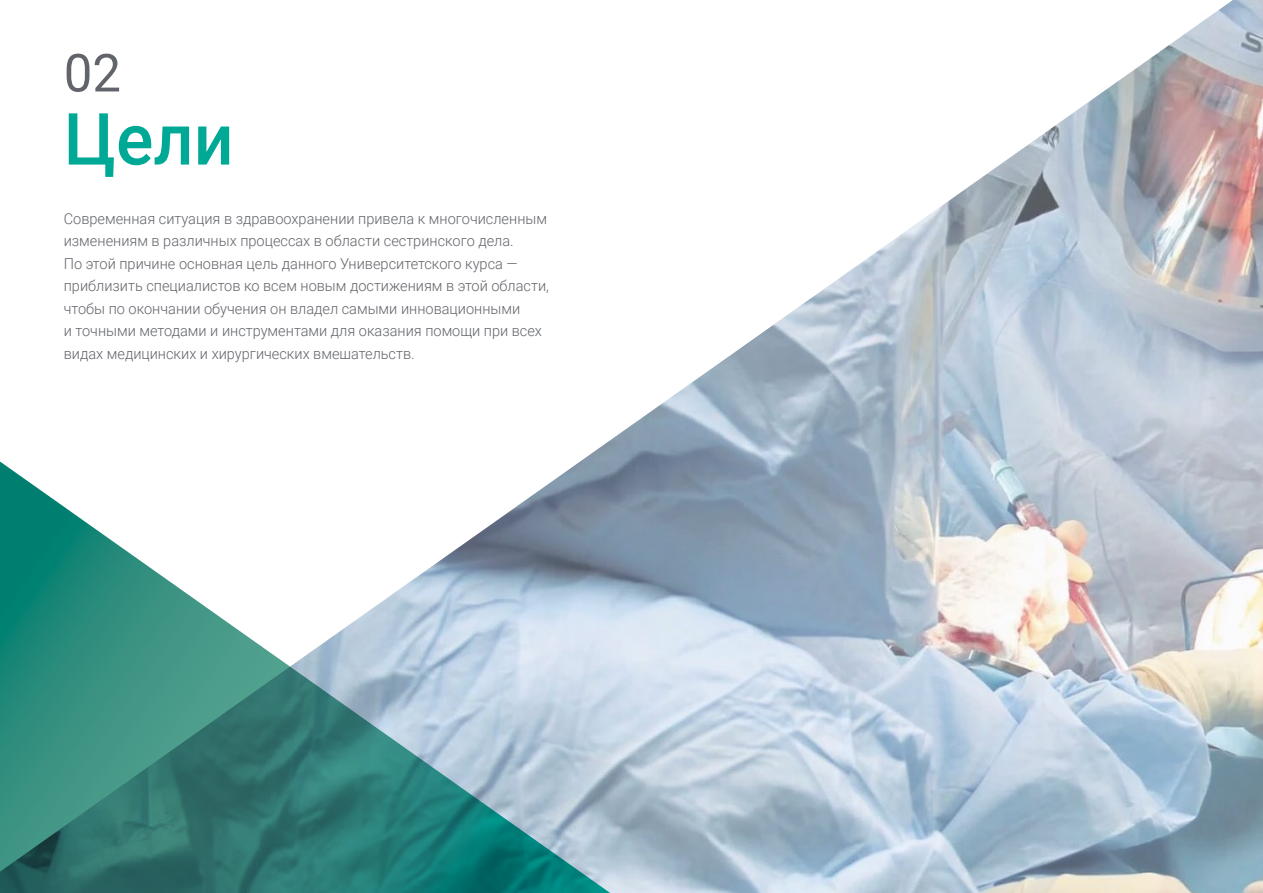
<style>
.page{position:relative;width:1263px;height:893px;background:#fff}
.page>*{position:absolute;margin:0;border:0;box-sizing:border-box;transform-origin:0 0}
.t1{font:500 72px "Roboto";color:#00a996}
.t2{font:52.5px "Roboto";color:#61646a}
.t3{font:300 15px/22.5px "Roboto";color:#61646a}
</style>
<div class="page">
<img style="left:602px;top:0;width:661px;height:893px">
<svg style="left:0;top:446px;width:640px;height:447px"></svg>
<h2 class="t2" style="left:64px;top:36px;width:59px">02</h2>
<h1 class="t1" style="left:64px;top:89px;width:171px">Цели</h1>
<p class="t3" style="left:64px;top:207px;width:487px">Современная ситуация в здравоохранении привела к многочисленным изменениям в различных процессах в области сестринского дела.<br>По этой причине основная цель данного Университетского курса — приблизить специалистов ко всем новым достижениям в этой области, чтобы по окончании обучения он владел самыми инновационными<br>и точными методами и инструментами для оказания помощи при всех видах медицинских и хирургических вмешательств.</p>
</div>
